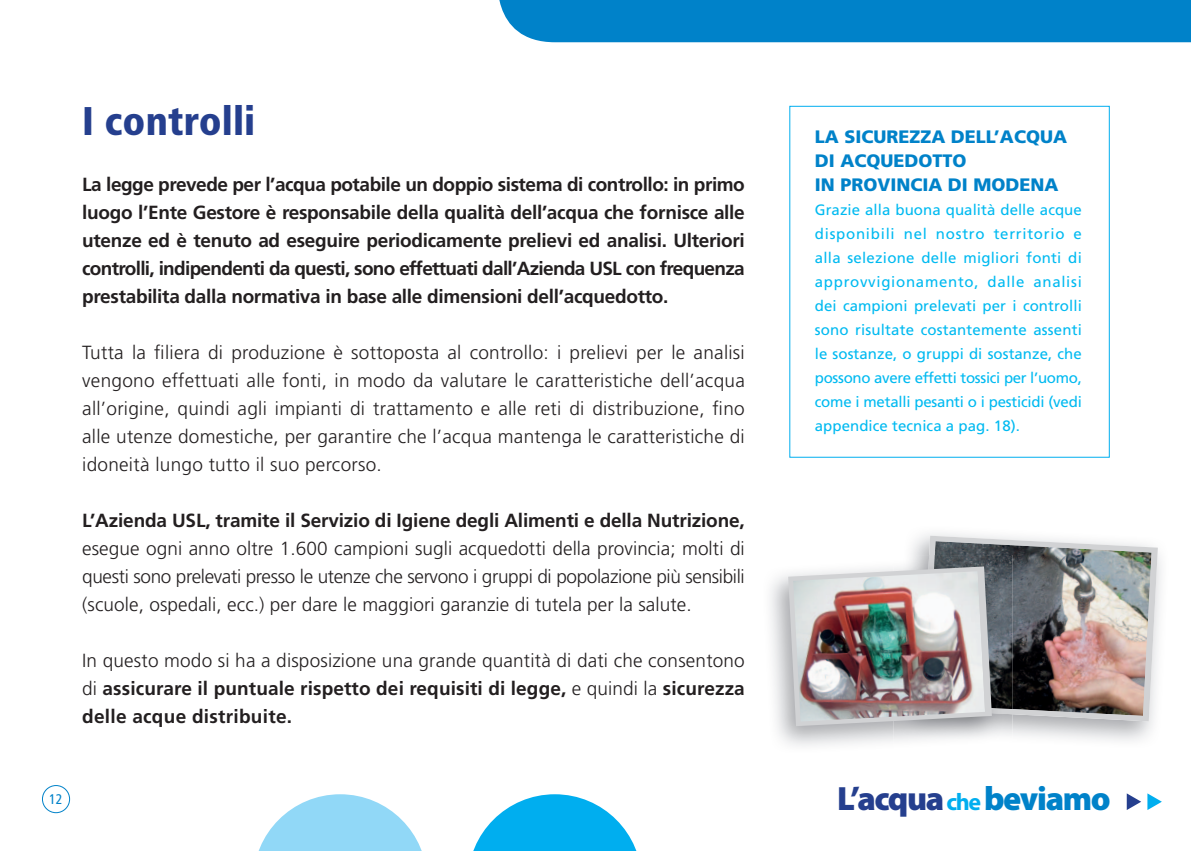
<style>
.page{position:relative;width:1191px;height:851px;background:#fff}
.page>*{position:absolute;margin:0;border:0;box-sizing:border-box;transform-origin:0 0}
.t1{font:900 condensed 40px "Frutiger LT Std";letter-spacing:.005em;color:#253f8e}
.t2{font:900 33.8px "Myriad Pro";letter-spacing:-.04em;color:#253f8e}
.t3{font:700 19px/28px "Frutiger LT Std";letter-spacing:-.01em;color:#231f20;text-align:justify}
.t4{font:300 19px/28px "Frutiger LT Std";letter-spacing:.005em;color:#231f20;text-align:justify}
.t5{font:900 18px/24px "Frutiger LT Std";color:#0082c9}
.t6{font:15px/24px "Frutiger LT Std";letter-spacing:-.015em;color:#00baf1;text-align:justify}
.t7{font:condensed 14px "Frutiger LT Std";color:#0082c9}
.s1{font-weight:300}
.s2{font-weight:700;font-size:24px;color:#00aeef}
.s3{color:#0082c9}
</style>
<div class="page">
<div style="left:499px;top:0;width:692px;height:42px;background:#0082c9"></div>
<svg style="left:1126px;top:793px;width:15px;height:16px"></svg>
<svg style="left:1147px;top:793px;width:14px;height:16px"></svg>
<div style="left:42px;top:784px;width:28px;height:29px;border:1px solid #0082c9;border-radius:50%"></div>
<svg style="left:473px;top:794px;width:163px;height:56px"></svg>
<svg style="left:259px;top:794px;width:163px;height:56px"></svg>
<svg style="left:921px;top:535px;width:236px;height:186px"></svg>
<img style="left:934px;top:541px;width:217px;height:174px">
<img style="left:893px;top:555px;width:119px;height:190px">
<img style="left:927px;top:555px;width:85px;height:154px">
<svg style="left:788px;top:566px;width:204px;height:160px"></svg>
<img style="left:793px;top:571px;width:192px;height:150px">
<h1 class="t1" style="left:82px;top:105px;width:175px">I controlli</h1>
<p class="t3" style="left:82px;top:172px;width:664px">La legge prevede per l’acqua potabile un doppio sistema di controllo: in primo luogo l’Ente Gestore è responsabile della qualità dell’acqua che fornisce alle utenze ed è tenuto ad eseguire periodicamente prelievi ed analisi. Ulteriori controlli, indipendenti da questi, sono effettuati dall’Azienda USL con frequenza prestabilita dalla normativa in base alle dimensioni dell’acquedotto.</p>
<p class="t4" style="left:82px;top:340px;width:664px">Tutta la filiera di produzione è sottoposta al controllo: i prelievi per le analisi vengono effettuati alle fonti, in modo da valutare le caratteristiche dell’acqua all’origine, quindi agli impianti di trattamento e alle reti di distribuzione, fino alle utenze domestiche, per garantire che l’acqua mantenga le caratteristiche di idoneità lungo tutto il suo percorso.</p>
<p class="t3" style="left:82px;top:508px;width:664px">L’Azienda USL, tramite il Servizio di Igiene degli Alimenti e della Nutrizione,</p>
<p class="t4" style="left:82px;top:536px;width:664px">esegue ogni anno oltre 1.600 campioni sugli acquedotti della provincia; molti di questi sono prelevati presso le utenze che servono i gruppi di popolazione più sensibili (scuole, ospedali, ecc.) per dare le maggiori garanzie di tutela per la salute.</p>
<p class="t3" style="left:82px;top:648px;width:664px"><span class="s1">In questo modo si ha a disposizione una grande quantità di dati che consentono di</span> assicurare il puntuale rispetto dei requisiti di legge, <span class="s1">e quindi la</span> sicurezza delle acque distribuite.</p>
<p class="t5" style="left:815px;top:126px;width:254px">LA SICUREZZA DELL’ACQUA<br>DI ACQUEDOTTO<br>IN PROVINCIA DI MODENA</p>
<p class="t6" style="left:815px;top:198px;width:268px">Grazie alla buona qualità delle acque disponibili nel nostro territorio e alla selezione delle migliori fonti di approvvigionamento, dalle analisi dei campioni prelevati per i controlli sono risultate costantemente assenti le sostanze, o gruppi di sostanze, che possono avere effetti tossici per l’uomo, come i metalli pesanti o i pesticidi (vedi appendice tecnica a pag. 18).</p>
<p class="t7" style="left:49px;top:793px;width:15px">12</p>
<h2 class="t2" style="left:837px;top:785px;width:275px">L’acqua<span class="s2">che</span> <span class="s3">beviamo</span></h2>
</div>
